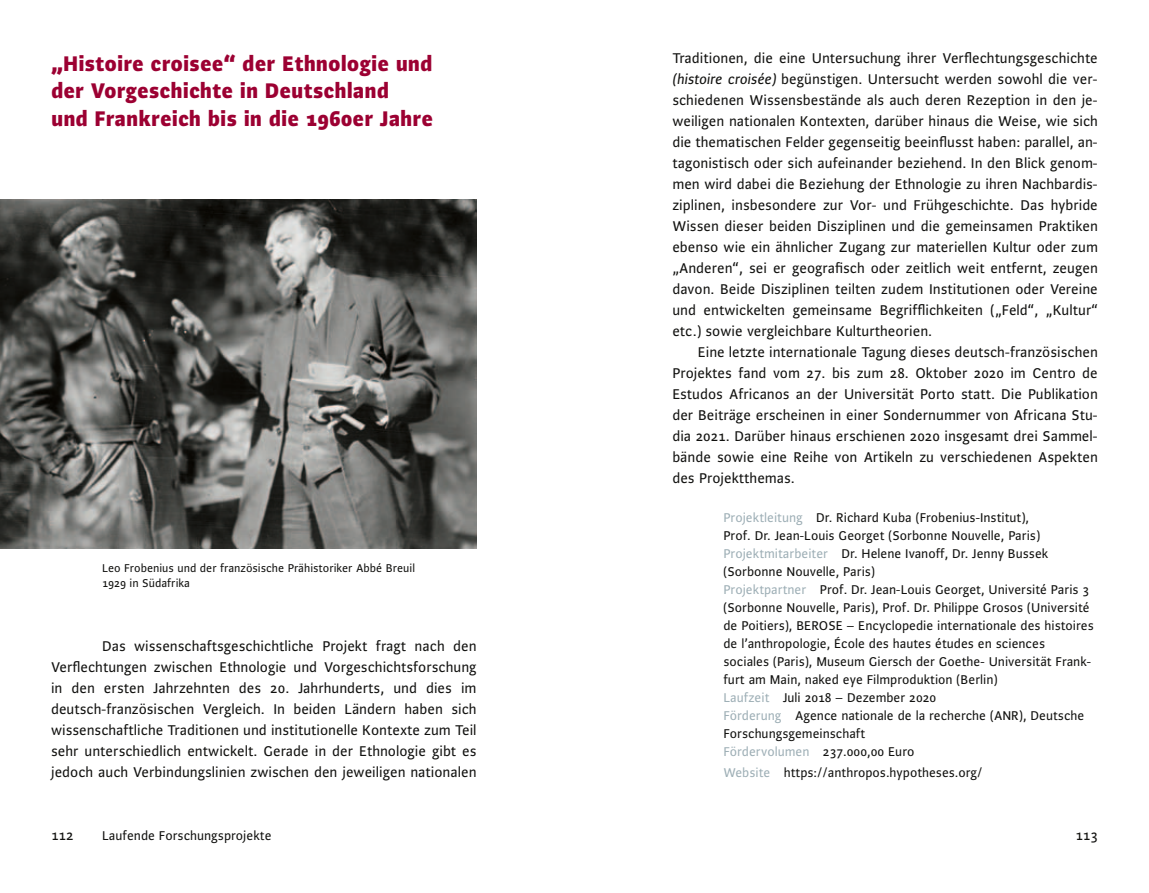
<style>
.page{position:relative;width:1149px;height:893px;background:#fff}
.page>*{position:absolute;margin:0;border:0;box-sizing:border-box;transform-origin:0 0}
.t1{font:800 22.5px/27.8px "Alibi";color:#9c0032}
.t2{font:15px/21px "Alibi Roman Os F";color:#11110f;text-align:justify}
.t3{font:13.5px/18px "Alibi Roman Os F";color:#11110f}
.t4{font:12px/15px "Alibi Roman Os F";color:#11110f}
.s1{font-family:"Alibi Italic Os F"}
.s2{color:#9eafb6}
</style>
<div class="page">
<img style="left:0;top:200px;width:476px;height:348px">
<h1 class="t1" style="left:51px;top:49px;width:383px">„Histoire croisee“ der Ethnologie und der Vorgeschichte in Deutschland<br>und Frankreich bis in die 1960er Jahre</h1>
<p class="t4" style="left:102px;top:561px;width:314px">Leo Frobenius und der französische Prähistoriker Abbé Breuil<br>1929 in Südafrika</p>
<p class="t2" style="left:51px;top:635px;width:427px;text-indent:51px">Das wissenschaftsgeschichtliche Projekt fragt nach den Verflechtungen zwischen Ethnologie und Vorgeschichtsforschung in den ersten Jahrzehnten des 20. Jahrhunderts, und dies im deutsch-französischen Vergleich. I n beiden Ländern haben sich wissenschaftliche Traditionen und institutionelle Kontexte zum Teil sehr unterschiedlich entwickelt. Gerade in der Ethnologie gibt es jedoch auch Verbindungslinien zwischen den jeweiligen nationalen</p>
<p class="t2" style="left:672px;top:47px;width:427px">Traditionen, die eine U ntersuchung ihrer Verflechtungsgeschichte <span class="s1">(histoire croisée)</span> begünstigen. U ntersucht werden sowohl die ver&shy;schiedenen Wissensbestände als auch deren Rezeption in den je&shy;weiligen nationalen Kontexten, darüber hinaus die Weise, wie sich die thematischen Felder gegenseitig beeinflusst haben: parallel, an&shy;tagonistisch oder sich aufeinander beziehend. I n den Blick genom&shy;men wird dabei die Beziehung der Ethnologie zu ihren Nachbardis&shy;ziplinen, insbesondere zur Vor- und Frühgeschichte. Das hybride Wissen dieser beiden Disziplinen und die gemeinsamen Praktiken ebenso wie ein ähnlicher Zugang zur materiellen Kultur oder zum „Anderen“, sei er geografisch oder zeitlich weit entfernt, zeugen davon. Beide Disziplinen teilten zudem I nstitutionen oder Vereine und entwickelten gemeinsame Begrifflichkeiten („Feld“, „Kultur“ etc.) sowie vergleichbare Kulturtheorien.</p>
<p class="t2" style="left:672px;top:341px;width:427px;text-indent:26px">Eine letzte internationale Tagung dieses deutsch-französischen Projektes fand vom 27. bis zum 28. Oktober 2020 im Centro de Estudos Africanos an der U niversität Porto statt. Die Publikation der Beiträge erscheinen in einer Sondernummer von Africana Stu&shy;dia 2021. Darüber hinaus erschienen 2020 insgesamt drei Sammel&shy;bände sowie eine Reihe von Artikeln zu verschiedenen Aspekten des Projektthemas.</p>
<p class="t3" style="left:723px;top:508px;width:367px"><span class="s2">Projektleitung</span> Dr. Richard Kuba (Frobenius-I nstitut),<br>Prof. Dr. Jean-Louis Georget (Sorbonne Nouvelle, Paris)<br><span class="s2">Projektmitarbeiter</span> Dr. Helene Ivanoff, Dr. Jenny Bussek (Sorbonne Nouvelle, Paris)<br><span class="s2">Projektpartner</span> Prof. Dr. Jean-Louis Georget, U niversité Paris 3 (Sorbonne Nouvelle, Paris), Prof. Dr. Philippe Grosos (U niversité de Poitiers), BEROSE</p>
<p class="t3" style="left:723px;top:616px;width:371px;text-indent:123px">– Encyclopedie internationale des histoires de l’anthropologie, École des hautes études en sciences sociales (Paris), Museum Giersch der Goethe- U niversität Frank&shy;furt am Main, naked eye Filmproduktion (Berlin)<br><span class="s2">Laufzeit</span> Juli 2018 – Dezember 2020<br><span class="s2">Förderung</span> Agence nationale de la recherche (ANR), Deutsche Forschungsgemeinschaft<br><span class="s2">Fördervolumen</span> 237.000,00 Euro</p>
<p class="t3" style="left:723px;top:763px;width:260px"><span class="s2">Website</span> https://anthropos.hypotheses.org/</p>
<p class="t2" style="left:51px;top:824px;width:24px">112</p>
<p class="t3" style="left:102px;top:826px;width:171px">Laufende Forschungsprojekte</p>
<p class="t2" style="left:1075px;top:824px;width:24px">113</p>
</div>
